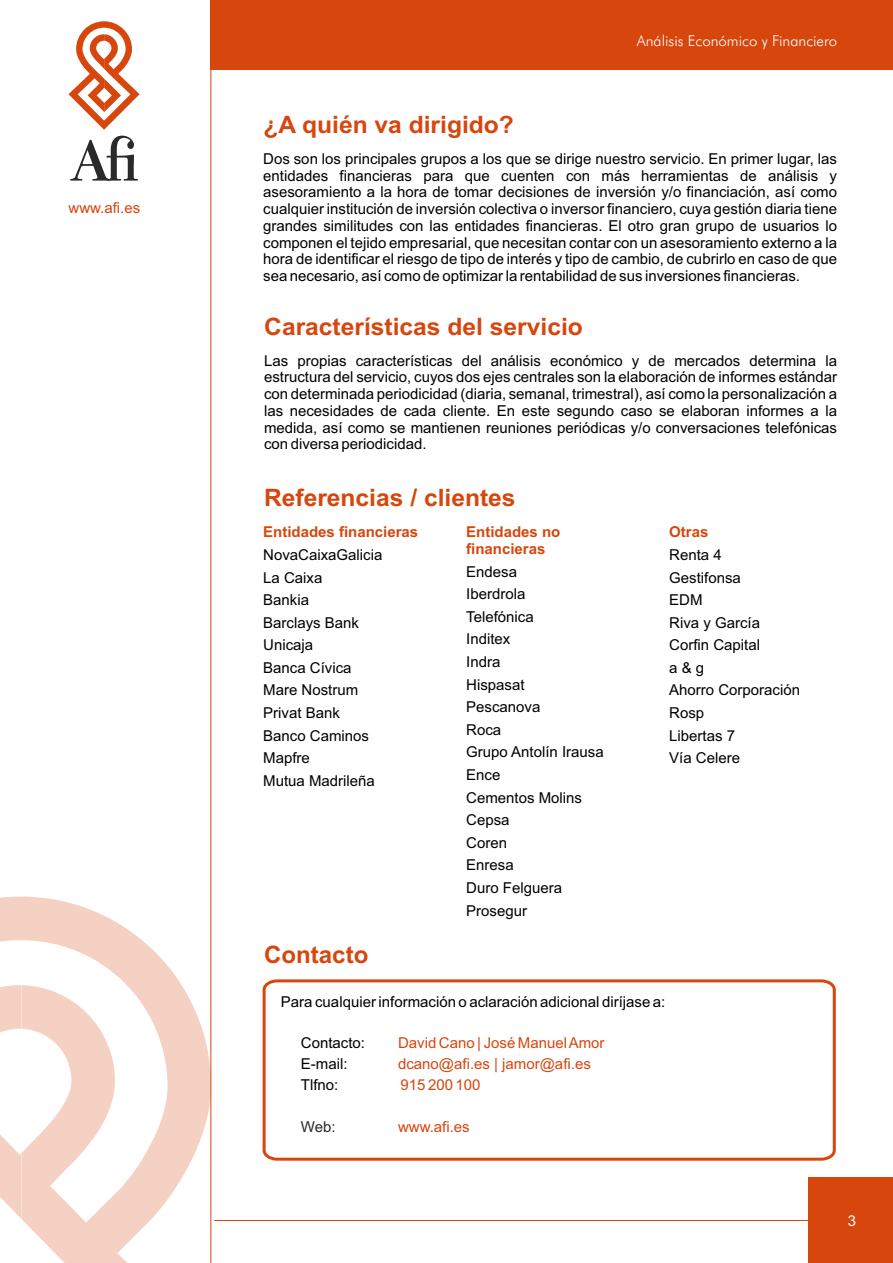
<style>
.page{position:relative;width:893px;height:1263px;background:#fff}
.page>*{position:absolute;margin:0;border:0;box-sizing:border-box;transform-origin:0 0}
.t1{font:700 24px "Arial";color:#d7460d}
.t2{font:15px/22.6px "Arial";color:#000}
.t3{font:15px "Arial";color:#d7460d}
.t4{font:700 15px/16.8px "Arial";color:#d7460d}
.t5{font:300 15px "Futura BT";color:#fefefe}
.t6{font:15px "Arial";color:#2b2a29}
.t7{font:15px "Arial";color:#fefefe}
</style>
<div class="page">
<div style="left:211px;top:0;width:682px;height:69px;background:#d7460d"></div>
<hr style="left:211px;top:0;width:1px;height:1263px;background:#d7460d">
<div style="left:808px;top:1178px;width:85px;height:85px;background:#d7460d"></div>
<hr style="left:214px;top:1220px;width:600px;height:1px;background:#d7460d">
<svg style="left:263px;top:979px;width:573px;height:182px"></svg>
<svg style="left:0;top:896px;width:263px;height:367px"></svg>
<svg style="left:70px;top:136px;width:68px;height:45px"></svg>
<svg style="left:69px;top:21px;width:71px;height:109px"></svg>
<p class="t3" style="left:68px;top:202px;width:73px">www.afi.es</p>
<p class="t5" style="left:637px;top:34px;width:202px">Análisis Económico y Financiero</p>
<h1 class="t1" style="left:263px;top:116px;width:252px">¿A quién va dirigido?</h1>
<p class="t2" style="left:263px;top:152px;width:575px;line-height:16.8px;text-align:justify">Dos son los principales grupos a los que se dirige nuestro servicio. En primer lugar, las entidades financieras para que cuenten con más herramientas de análisis y asesoramiento a la hora de tomar decisiones de inversión y/o financiación, así como cualquier institución de inversión colectiva o inversor financiero, cuya gestión diaria tiene grandes similitudes con las entidades financieras. El otro gran grupo de usuarios lo componen el tejido empresarial, que necesitan contar con un asesoramiento externo a la hora de identificar el riesgo de tipo de interés y tipo de cambio, de cubrirlo en caso de que sea necesario, así como de optimizar la rentabilidad de sus inversiones financieras.</p>
<h1 class="t1" style="left:264px;top:317px;width:320px">Características del servicio</h1>
<p class="t2" style="left:264px;top:353px;width:575px;line-height:16.8px;text-align:justify">Las propias características del análisis económico y de mercados determina la estructura del servicio, cuyos dos ejes centrales son la elaboración de informes estándar con determinada periodicidad (diaria, semanal, trimestral), así como la personalización a las necesidades de cada cliente. En este segundo caso se elaboran informes a la medida, así como se mantienen reuniones periódicas y/o conversaciones telefónicas con diversa periodicidad.</p>
<h1 class="t1" style="left:264px;top:488px;width:253px">Referencias / clientes</h1>
<p class="t4" style="left:263px;top:525px;width:157px">Entidades financieras</p>
<p class="t2" style="left:263px;top:545px;width:121px">NovaCaixaGalicia<br>La Caixa<br>Bankia<br>Barclays Bank<br>Unicaja<br>Banca Cívica<br>Mare Nostrum<br>Privat Bank<br>Banco Caminos<br>Mapfre<br>Mutua Madrileña</p>
<h1 class="t1" style="left:264px;top:945px;width:106px">Contacto</h1>
<p class="t4" style="left:466px;top:525px;width:96px">Entidades no financieras</p>
<p class="t2" style="left:466px;top:561px;width:139px">Endesa<br>Iberdrola<br>Telefónica<br>Inditex<br>Indra<br>Hispasat<br>Pescanova<br>Roca<br>Grupo Antolín Irausa<br>Ence<br>Cementos Molins<br>Cepsa<br>Coren<br>Enresa<br>Duro Felguera<br>Prosegur</p>
<p class="t4" style="left:669px;top:525px;width:41px">Otras</p>
<p class="t2" style="left:669px;top:545px;width:132px">Renta 4<br>Gestifonsa<br>EDM<br>Riva y García<br>Corfin Capital<br>a &amp; g<br>Ahorro Corporación<br>Rosp<br>Libertas 7<br>Vía Celere</p>
<p class="t2" style="left:281px;top:991px;width:386px">Para cualquier información o aclaración adicional diríjase a:</p>
<p class="t2" style="left:301px;top:1033px;width:66px">Contacto:</p>
<p class="t3" style="left:398px;top:1037px;width:208px">David Cano | José Manuel Amor</p>
<p class="t2" style="left:301px;top:1054px;width:48px">E-mail:</p>
<p class="t3" style="left:398px;top:1058px;width:194px">dcano@afi.es | jamor@afi.es</p>
<p class="t2" style="left:301px;top:1075px;width:39px">Tlfno:</p>
<p class="t3" style="left:401px;top:1079px;width:82px">915 200 100</p>
<p class="t6" style="left:301px;top:1121px;width:36px">Web:</p>
<p class="t3" style="left:398px;top:1121px;width:73px">www.afi.es</p>
<p class="t7" style="left:848px;top:1215px;width:10px">3</p>
</div>
